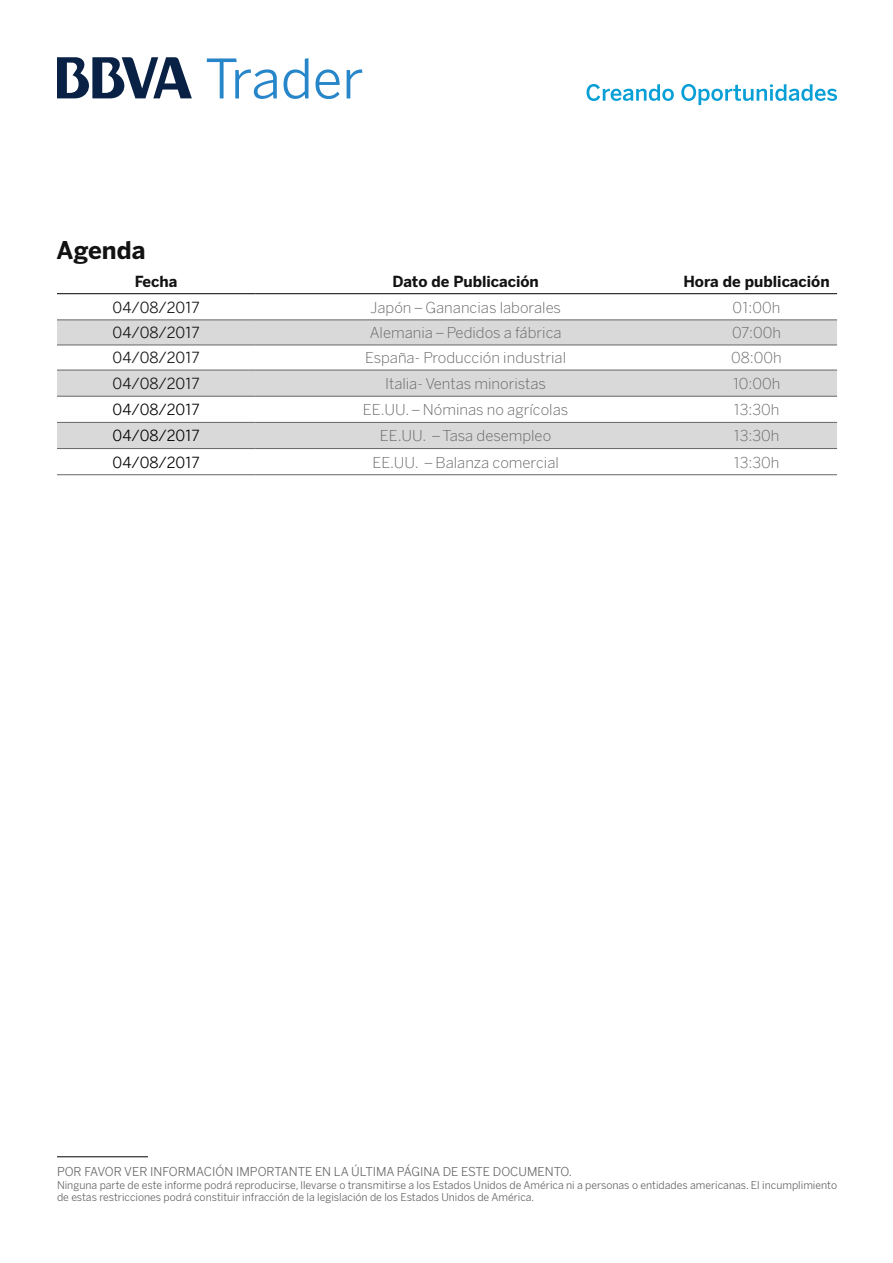
<style>
.page{position:relative;width:893px;height:1263px;background:#fff}
.page>*{position:absolute;margin:0;border:0;box-sizing:border-box;transform-origin:0 0}
.t1{font:54px "BBVA Benton Sans";color:#2786c9}
.t2{font:700 24px "BBVA Benton Sans";color:#121212}
.t3{font:300 15px "BBVA Benton Sans";color:#666}
.t4{font:15px "BBVA Benton Sans";color:#121212}
.t5{font:700 15px "BBVA Benton Sans";color:#121212}
.t6{font:15px "BBVA Benton Sans";color:#000}
.t7{font:12px "BBVA Benton Sans";color:#666}
.t8{font:10.5px/12.6px "BBVA Benton Sans";color:#666}
</style>
<div class="page">
<svg style="left:57px;top:321px;width:780px;height:127px;fill:#d9d9d9"></svg>
<div style="left:255px;top:422px;width:421px;height:27px;background:#d9d9d9"></div>
<hr style="left:57px;top:320px;width:198px;height:1px;background:#666">
<hr style="left:255px;top:320px;width:421px;height:1px;background:#666">
<hr style="left:676px;top:320px;width:161px;height:1px;background:#666">
<hr style="left:57px;top:345px;width:198px;height:1px;background:#666">
<hr style="left:255px;top:345px;width:421px;height:1px;background:#666">
<hr style="left:676px;top:345px;width:161px;height:1px;background:#666">
<hr style="left:57px;top:370px;width:198px;height:1px;background:#666">
<hr style="left:255px;top:370px;width:421px;height:1px;background:#666">
<hr style="left:676px;top:370px;width:161px;height:1px;background:#666">
<hr style="left:57px;top:293px;width:198px;height:1px;background:#000">
<hr style="left:255px;top:293px;width:421px;height:1px;background:#000">
<hr style="left:676px;top:293px;width:161px;height:1px;background:#000">
<hr style="left:57px;top:396px;width:198px;height:1px;background:#666">
<hr style="left:57px;top:422px;width:198px;height:1px;background:#666">
<hr style="left:57px;top:448px;width:198px;height:1px;background:#666">
<hr style="left:57px;top:474px;width:198px;height:1px;background:#666">
<hr style="left:255px;top:396px;width:421px;height:1px;background:#666">
<hr style="left:255px;top:422px;width:421px;height:1px;background:#666">
<hr style="left:255px;top:448px;width:421px;height:1px;background:#666">
<hr style="left:255px;top:474px;width:421px;height:1px;background:#666">
<hr style="left:676px;top:396px;width:161px;height:1px;background:#666">
<hr style="left:676px;top:422px;width:161px;height:1px;background:#666">
<hr style="left:676px;top:448px;width:161px;height:1px;background:#666">
<hr style="left:676px;top:474px;width:161px;height:1px;background:#666">
<hr style="left:57px;top:1156px;width:91px;height:1px;background:#000">
<svg style="left:57px;top:57px;width:135px;height:41px"></svg>
<svg style="left:586px;top:84px;width:88px;height:17px"></svg>
<svg style="left:681px;top:84px;width:156px;height:21px"></svg>
<p class="t1" style="left:205px;top:47px;width:160px">Trader</p>
<p class="t2" style="left:57px;top:235px;width:90px">Agenda</p>
<p class="t5" style="left:135px;top:272px;width:44px">Fecha</p>
<p class="t5" style="left:392px;top:272px;width:148px">Dato de Publicación</p>
<p class="t5" style="left:683px;top:272px;width:148px">Hora de publicación</p>
<p class="t4" style="left:113px;top:298px;width:89px">04/08/2017</p>
<p class="t3" style="left:370px;top:298px;width:192px">Japón – Ganancias laborales</p>
<p class="t3" style="left:733px;top:298px;width:49px">01:00h</p>
<p class="t4" style="left:113px;top:324px;width:89px">04/08/2017</p>
<p class="t3" style="left:370px;top:324px;width:193px">Alemania – Pedidos a fábrica</p>
<p class="t3" style="left:732px;top:324px;width:50px">07:00h</p>
<p class="t4" style="left:113px;top:349px;width:89px">04/08/2017</p>
<p class="t3" style="left:365px;top:349px;width:202px">España- Producción industrial</p>
<p class="t3" style="left:731px;top:349px;width:52px">08:00h</p>
<p class="t4" style="left:113px;top:375px;width:89px">04/08/2017</p>
<p class="t3" style="left:385px;top:375px;width:162px">Italia- Ventas minoristas</p>
<p class="t3" style="left:733px;top:375px;width:49px">10:00h</p>
<p class="t6" style="left:113px;top:401px;width:89px">04/08/2017</p>
<p class="t3" style="left:363px;top:401px;width:207px">EE.UU. – Nóminas no agrícolas</p>
<p class="t3" style="left:734px;top:401px;width:47px">13:30h</p>
<p class="t6" style="left:113px;top:427px;width:89px">04/08/2017</p>
<p class="t3" style="left:380px;top:427px;width:173px">EE.UU. – Tasa desempleo</p>
<p class="t3" style="left:734px;top:427px;width:47px">13:30h</p>
<p class="t6" style="left:113px;top:453px;width:89px">04/08/2017</p>
<p class="t3" style="left:372px;top:453px;width:188px">EE.UU. – Balanza comercial</p>
<p class="t3" style="left:734px;top:453px;width:47px">13:30h</p>
<p class="t7" style="left:57px;top:1165px;width:517px">POR FAVOR VER INFORMACIÓN IMPORTANTE EN LA ÚLTIMA PÁGINA DE ESTE DOCUMENTO.</p>
<p class="t8" style="left:57px;top:1179px;width:782px">Ninguna parte de este informe podrá reproducirse, llevarse o transmitirse a los Estados Unidos de América ni a personas o entidades americanas. El incumplimiento de estas restricciones podrá constituir infracción de la legislación de los Estados Unidos de América.</p>
</div>
